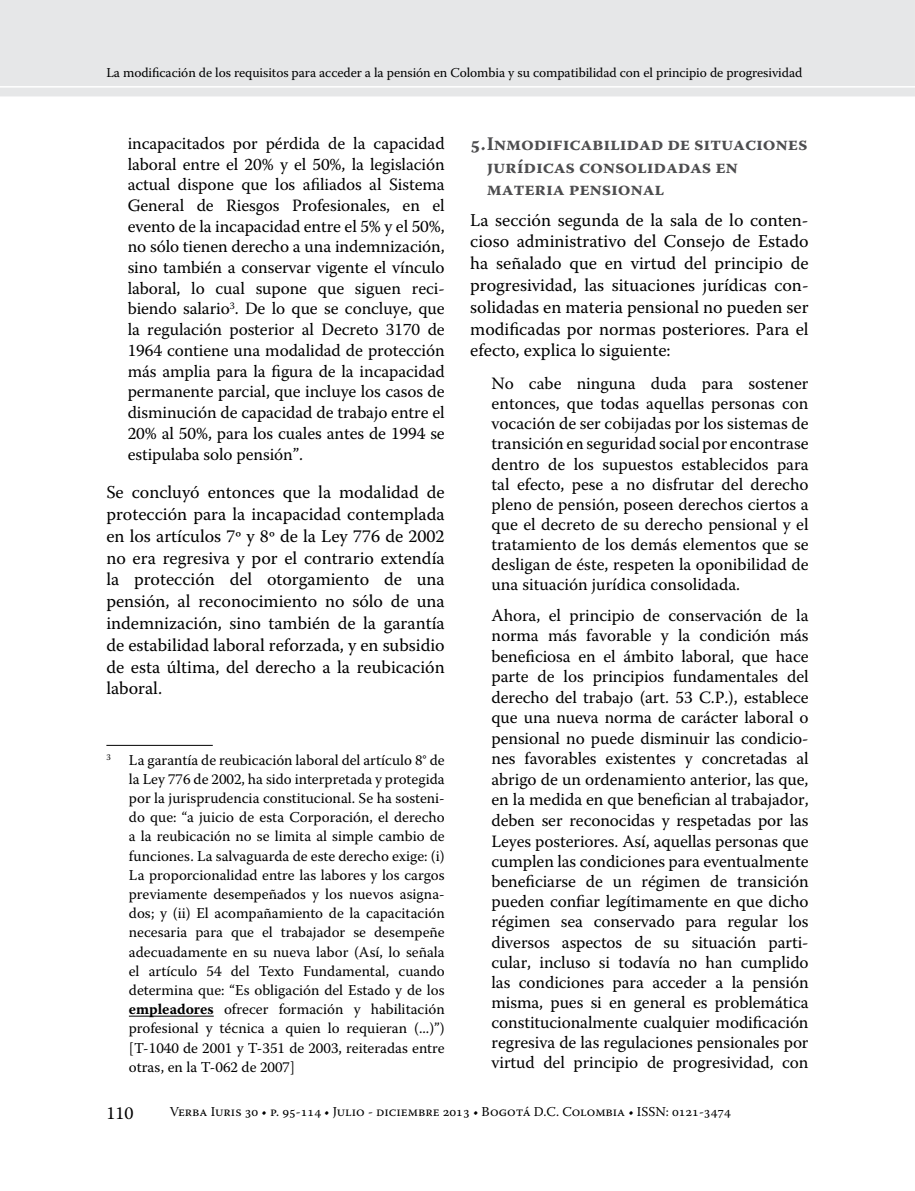
<style>
.page{position:relative;width:915px;height:1191px;background:#fff}
.page>*{position:absolute;margin:0;border:0;box-sizing:border-box;transform-origin:0 0}
.t1{font:700 19.2px/22.5px "Warnock Pro";letter-spacing:-.01em;color:#4d4d4f}
.t2{font:18px/21.8px "Warnock Pro";color:#000;text-align:justify}
.t3{font:17.25px/20.2px "Warnock Pro";letter-spacing:-.005em;color:#000;text-align:justify}
.t4{font:15px/19.2px "Warnock Pro";color:#000;text-align:justify}
.t5{font:13.5px "Warnock Pro";letter-spacing:-.005em;color:#000}
.s1{font-weight:700}
.s2{font-size:19.5px}
</style>
<div class="page">
<div style="left:0;top:0;width:914px;height:96px;background:#e6e7e8"></div>
<hr style="left:0;top:86px;width:914px;height:2px;background:#fff">
<hr style="left:106px;top:745px;width:107px;height:1px;background:#000">
<hr style="left:129px;top:1015px;width:85px;height:1px;background:#000">
<p class="t5" style="left:106px;top:64px;width:697px">La modificación de los requisitos para acceder a la pensión en Colombia y su compatibilidad con el principio de progresividad</p>
<p class="t3" style="left:128px;top:132px;width:318px;line-height:20.7px">incapacitados por pérdida de la capacidad laboral entre el 20% y el 50%, la legislación actual dispone que los afiliados al Sistema General de Riesgos Profesionales, en el evento de la incapacidad entre el 5% y el 50%, no sólo tienen derecho a una indemnización, sino también a conservar vigente el vínculo laboral, lo cual supone que siguen reci&shy;biendo salario<sup>3</sup>. De lo que se concluye, que la regulación posterior al Decreto 3170 de 1964 contiene una modalidad de protección más amplia para la figura de la incapacidad permanente parcial, que incluye los casos de disminución de capacidad de trabajo entre el 20% al 50%, para los cuales antes de 1994 se estipulaba solo pensión”.</p>
<p class="t2" style="left:106px;top:481px;width:340px">Se concluyó entonces que la modalidad de protección para la incapacidad contemplada en los artículos 7º y 8º de la Ley 776 de 2002 no era regresiva y por el contrario extendía la protección del otorgamiento de una pensión, al reconocimiento no sólo de una indemnización, sino también de la garantía de estabilidad laboral reforzada, y en subsidio de esta última, del derecho a la reubicación laboral.</p>
<p class="t4" style="left:129px;top:750px;width:317px;text-indent:-22px"><sup>3</sup> La garantía de reubicación laboral del artículo 8° de la Ley 776 de 2002, ha sido interpretada y protegida por la jurisprudencia constitucional. Se ha sosteni&shy;do que: “a juicio de esta Corporación, el derecho a la reubicación no se limita al simple cambio de funciones. La salvaguarda de este derecho exige: (i)<br>La proporcionalidad entre las labores y los cargos previamente desempeñados y los nuevos asigna&shy;dos; y (ii) El acompañamiento de la capacitación necesaria para que el trabajador se desempeñe adecuadamente en su nueva labor (Así, lo señala el artículo 54 del Texto Fundamental, cuando determina que: “Es obligación del Estado y de los <span class="s1">empleadores</span> ofrecer formación y habilitación profesional y técnica a quien lo requieran (...)”) [T-1040 de 2001 y T-351 de 2003, reiteradas entre otras, en la T-062 de 2007]</p>
<p class="t1" style="left:486px;top:133px;width:322px;text-indent:-17px"><span class="s2">5</span>.Inmodificabilidad de situaciones jurídicas consolidadas en materia pensional</p>
<p class="t2" style="left:470px;top:209px;width:340px">La sección segunda de la sala de lo conten&shy;cioso administrativo del Consejo de Estado ha señalado que en virtud del principio de progresividad, las situaciones jurídicas con&shy;solidadas en materia pensional no pueden ser modificadas por normas posteriores. Para el efecto, explica lo siguiente:</p>
<p class="t3" style="left:491px;top:373px;width:318px">No cabe ninguna duda para sostener entonces, que todas aquellas personas con vocación de ser cobijadas por los sistemas de transición en seguridad social por encontrase dentro de los supuestos establecidos para tal efecto, pese a no disfrutar del derecho pleno de pensión, poseen derechos ciertos a que el decreto de su derecho pensional y el tratamiento de los demás elementos que se desligan de éste, respeten la oponibilidad de una situación jurídica consolidada.</p>
<p class="t3" style="left:491px;top:605px;width:318px">Ahora, el principio de conservación de la norma más favorable y la condición más beneficiosa en el ámbito laboral, que hace parte de los principios fundamentales del derecho del trabajo (art. 53 C.P.), establece que una nueva norma de carácter laboral o pensional no puede disminuir las condicio&shy;nes favorables existentes y concretadas al abrigo de un ordenamiento anterior, las que, en la medida en que benefician al trabajador, deben ser reconocidas y respetadas por las Leyes posteriores. Así, aquellas personas que cumplen las condiciones para eventualmente beneficiarse de un régimen de transición pueden confiar legítimamente en que dicho régimen sea conservado para regular los diversos aspectos de su situación parti&shy;cular, incluso si todavía no han cumplido las condiciones para acceder a la pensión misma, pues si en general es problemática constitucionalmente cualquier modificación regresiva de las regulaciones pensionales por virtud del principio de progresividad, con</p>
<p class="t2" style="left:106px;top:1102px;width:29px">110</p>
<p class="t5" style="left:170px;top:1103px;width:562px">Verba Iuris 30 • p. 95-114 • Julio - diciembre 2013 • Bogotá D.C. Colombia • ISSN: 0121-3474</p>
</div>
